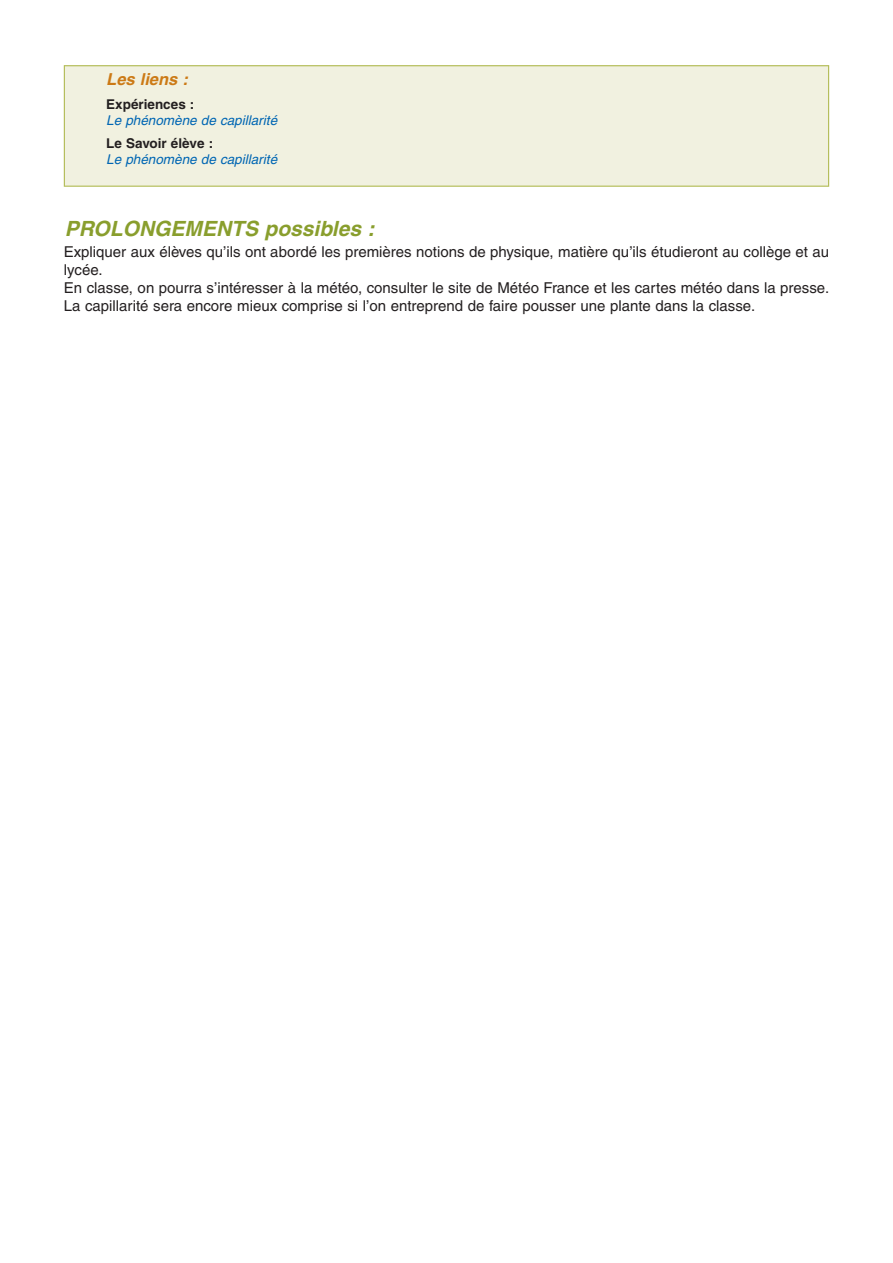
<style>
.page{position:relative;width:893px;height:1263px;background:#fff}
.page>*{position:absolute;margin:0;border:0;box-sizing:border-box;transform-origin:0 0}
.t1{font:italic 700 21px "Helvetica";color:#899e2d}
.t2{font:italic 700 16.5px "Helvetica";color:#cc7a16}
.t3{font:15px/18px "Helvetica";color:#231f20}
.t4{font:italic 13.5px "Helvetica";color:#0066b3}
.t5{font:700 13.5px "Helvetica";color:#231f20}
</style>
<div class="page">
<div style="left:64px;top:66px;width:765px;height:120px;background:#f1f1e0"></div>
<div style="left:64px;top:65px;width:765px;height:122px;border:1px solid #b5be5c"></div>
<p class="t2" style="left:106px;top:74px;width:86px">Les liens :</p>
<p class="t5" style="left:106px;top:99px;width:90px">Expériences :</p>
<p class="t4" style="left:106px;top:115px;width:175px">Le phénomène de capillarité</p>
<p class="t5" style="left:106px;top:139px;width:108px">Le Savoir élève :</p>
<p class="t4" style="left:106px;top:155px;width:175px">Le phénomène de capillarité</p>
<h1 class="t1" style="left:65px;top:221px;width:315px">PROLONGEMENTS possibles :</h1>
<p class="t3" style="left:64px;top:244px;width:767px">Expliquer aux élèves qu’ils ont abordé les premières notions de physique, matière qu’ils étudieront au collège et au lycée.<br>En classe, on pourra s’intéresser à la météo, consulter le site de Météo France et les cartes météo dans la presse.<br>La capillarité sera encore mieux comprise si l’on entreprend de faire pousser une plante dans la classe.</p>
</div>
